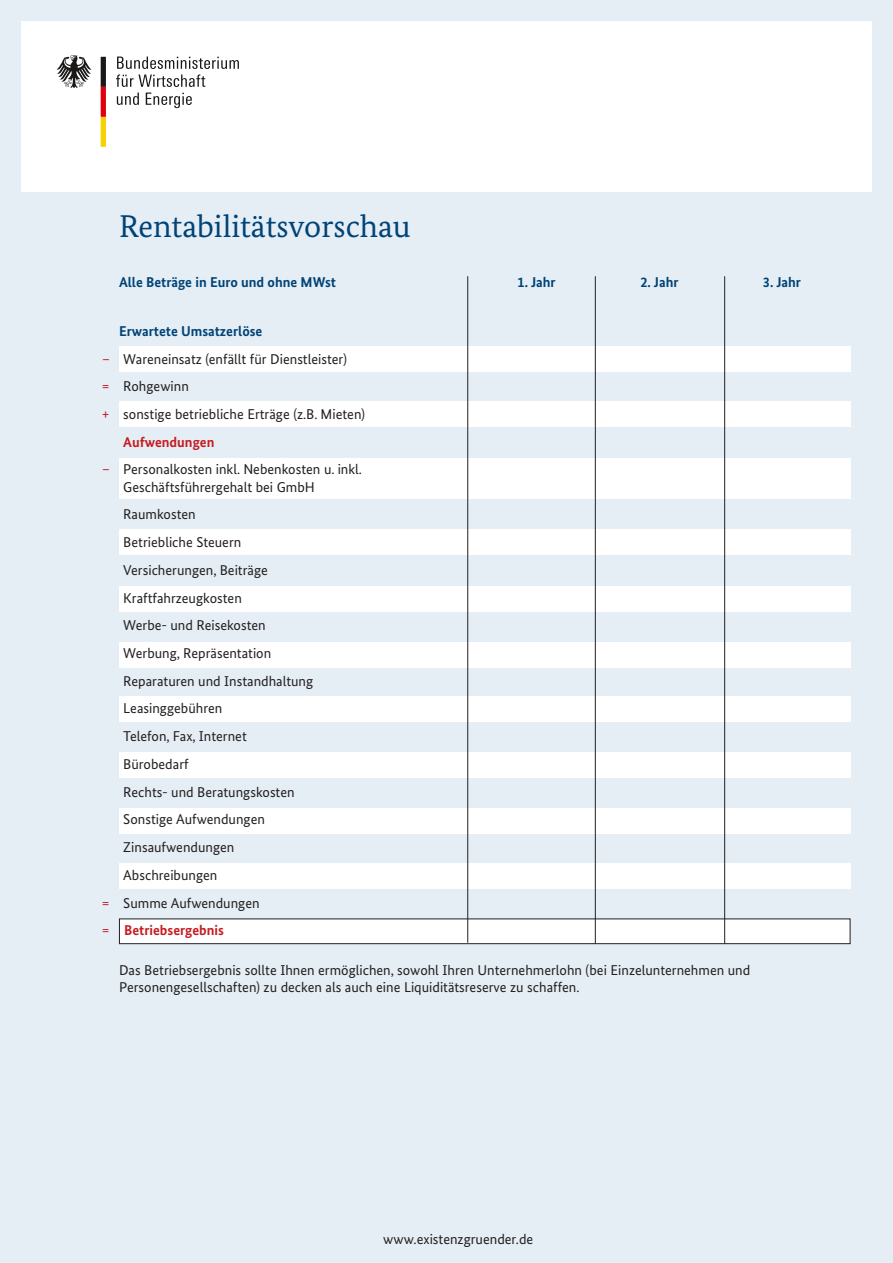
<style>
.page{position:relative;width:893px;height:1263px;background:#e5eef5}
.page>*{position:absolute;margin:0;border:0;box-sizing:border-box;transform-origin:0 0}
.t1{font:31.5px "Bundes Serif";color:#004377}
.t2{font:14.25px/17.1px "Bundes Sans";color:#231f20}
.t3{font:700 14.25px "Bundes Sans";color:#004377}
.t4{font:700 14.25px "Bundes Sans";color:#c61c22}
.s1{color:#c61c22}
.s2{font-weight:400}
</style>
<div class="page">
<div style="left:21px;top:21px;width:851px;height:170px;background:#fff"></div>
<svg style="left:57px;top:55px;width:35px;height:33px"></svg>
<svg style="left:101px;top:57px;width:5px;height:90px"></svg>
<svg style="left:116px;top:57px;width:123px;height:30px"></svg>
<svg style="left:117px;top:93px;width:22px;height:12px"></svg>
<svg style="left:146px;top:93px;width:46px;height:15px"></svg>
<div style="left:119px;top:346px;width:731px;height:25px;background:#fff"></div>
<div style="left:119px;top:401px;width:731px;height:25px;background:#fff"></div>
<div style="left:119px;top:458px;width:731px;height:41px;background:#fff"></div>
<div style="left:119px;top:529px;width:731px;height:26px;background:#fff"></div>
<div style="left:119px;top:586px;width:731px;height:25px;background:#fff"></div>
<div style="left:119px;top:642px;width:731px;height:26px;background:#fff"></div>
<div style="left:119px;top:696px;width:731px;height:26px;background:#fff"></div>
<div style="left:119px;top:752px;width:731px;height:26px;background:#fff"></div>
<div style="left:119px;top:808px;width:731px;height:25px;background:#fff"></div>
<div style="left:119px;top:863px;width:731px;height:26px;background:#fff"></div>
<div style="left:119px;top:919px;width:731px;height:25px;background:#fff"></div>
<div style="left:119px;top:918px;width:731px;height:26px;border:1px solid #231f20"></div>
<hr style="left:467px;top:276px;width:1px;height:667px;background:#231f20">
<hr style="left:595px;top:276px;width:1px;height:668px;background:#231f20">
<hr style="left:724px;top:276px;width:1px;height:668px;background:#231f20">
<h1 class="t1" style="left:119px;top:214px;width:293px">Rentabilitätsvorschau</h1>
<p class="t3" style="left:119px;top:277px;width:218px">Alle Beträge in Euro und ohne MWst</p>
<p class="t3" style="left:517px;top:277px;width:40px">1. Jahr</p>
<p class="t3" style="left:640px;top:277px;width:40px">2. Jahr</p>
<p class="t3" style="left:763px;top:277px;width:40px">3. Jahr</p>
<p class="t3" style="left:119px;top:326px;width:145px">Erwartete Umsatzerlöse</p>
<p class="t2" style="left:102px;top:351px;width:246px"><span class="s1">–</span> Wareneinsatz (enfällt für Dienstleister)</p>
<p class="t2" style="left:102px;top:379px;width:88px"><span class="s1">=</span> Rohgewinn</p>
<p class="t2" style="left:102px;top:407px;width:265px"><span class="s1">+</span> sonstige betriebliche Erträge (z.B. Mieten)</p>
<p class="t4" style="left:123px;top:437px;width:93px">Aufwendungen</p>
<p class="t2" style="left:123px;top:462px;width:240px;text-indent:-21px"><span class="s1">–</span> Personalkosten inkl. Nebenkosten u. inkl.<br>Geschäftsführergehalt bei GmbH</p>
<p class="t2" style="left:123px;top:507px;width:74px">Raumkosten</p>
<p class="t2" style="left:123px;top:535px;width:120px">Betriebliche Steuern</p>
<p class="t2" style="left:123px;top:563px;width:146px">Versicherungen, Beiträge</p>
<p class="t2" style="left:123px;top:590px;width:120px">Kraftfahrzeugkosten</p>
<p class="t2" style="left:123px;top:618px;width:144px">Werbe- und Reisekosten</p>
<p class="t2" style="left:123px;top:646px;width:149px">Werbung, Repräsentation</p>
<p class="t2" style="left:123px;top:673px;width:191px">Reparaturen und Instandhaltung</p>
<p class="t2" style="left:123px;top:701px;width:100px">Leasinggebühren</p>
<p class="t2" style="left:123px;top:729px;width:125px">Telefon, Fax, Internet</p>
<p class="t2" style="left:123px;top:757px;width:67px">Bürobedarf</p>
<p class="t2" style="left:123px;top:784px;width:173px">Rechts- und Beratungskosten</p>
<p class="t2" style="left:123px;top:812px;width:143px">Sonstige Aufwendungen</p>
<p class="t2" style="left:123px;top:840px;width:113px">Zinsaufwendungen</p>
<p class="t2" style="left:123px;top:868px;width:96px">Abschreibungen</p>
<p class="t2" style="left:102px;top:895px;width:159px"><span class="s1">=</span> Summe Aufwendungen</p>
<p class="t4" style="left:102px;top:925px;width:123px"><span class="s2">=</span> Betriebsergebnis</p>
<p class="t2" style="left:119px;top:962px;width:633px">Das Betriebsergebnis sollte Ihnen ermöglichen, sowohl Ihren Unternehmerlohn (bei Einzelunternehmen und<br>Personengesellschaften) zu decken als auch eine Liquiditätsreserve zu schaffen.</p>
<p class="t2" style="left:383px;top:1232px;width:151px">www.existenzgruender.de</p>
</div>
